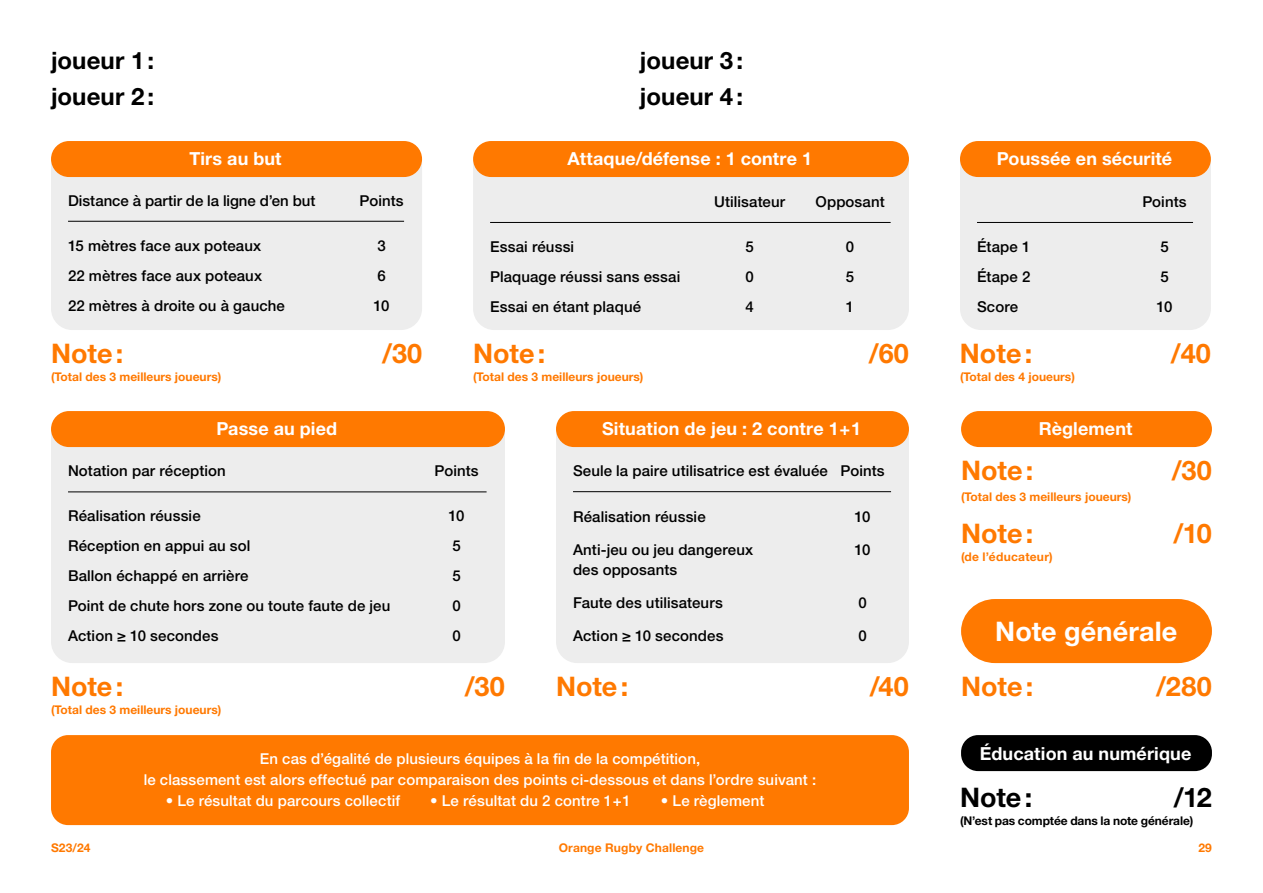
<style>
.page{position:relative;width:1263px;height:893px;background:#fff}
.page>*{position:absolute;margin:0;border:0;box-sizing:border-box;transform-origin:0 0}
.t1{font:700 27px "Helvetica Neue LT Pro";color:#ff7900}
.t2{font:700 27px "Helvetica Neue LT Pro";letter-spacing:.005em;color:#fff}
.t3{font:700 27px "Helvetica Neue LT Pro";color:#000}
.t4{font:700 24px/36px "Helvetica Neue LT Pro";letter-spacing:.005em;color:#000}
.t5{font:700 18px "Helvetica Neue LT Pro";letter-spacing:.005em;color:#fff}
.t6{font:500 15px "Helvetica Neue LT Pro";letter-spacing:.005em;color:#000}
.t7{font:500 15px/21px "Helvetica Neue LT Pro";letter-spacing:.005em;color:#fff;text-align:center}
.t8{font:700 12px "Helvetica Neue LT Pro";color:#ff7900}
.t9{font:700 12px "Helvetica Neue LT Pro";letter-spacing:-.005em;color:#000}
.t10{font:700 12px "Helvetica Neue LT Pro";letter-spacing:.025em;color:#ff7900}
</style>
<div class="page">
<div style="left:51px;top:163px;width:371px;height:167px;background:#ededed"></div>
<hr style="left:68px;top:221px;width:336px;height:1px;background:#000">
<div style="left:960px;top:163px;width:251px;height:167px;background:#ededed"></div>
<hr style="left:977px;top:222px;width:216px;height:1px;background:#000">
<div style="left:473px;top:163px;width:436px;height:167px;background:#ededed"></div>
<hr style="left:490px;top:222px;width:401px;height:1px;background:#000">
<div style="left:51px;top:141px;width:371px;height:36px;background:#ff7900;border-radius:18px"></div>
<div style="left:960px;top:141px;width:251px;height:36px;background:#ff7900;border-radius:18px"></div>
<div style="left:473px;top:141px;width:436px;height:36px;background:#ff7900;border-radius:18px"></div>
<div style="left:556px;top:433px;width:353px;height:230px;background:#ededed"></div>
<hr style="left:573px;top:491px;width:318px;height:1px;background:#000">
<div style="left:556px;top:411px;width:353px;height:36px;background:#ff7900;border-radius:18px"></div>
<div style="left:51px;top:433px;width:454px;height:230px;background:#ededed"></div>
<hr style="left:68px;top:491px;width:419px;height:1px;background:#000">
<div style="left:51px;top:411px;width:454px;height:36px;background:#ff7900;border-radius:18px"></div>
<div style="left:961px;top:411px;width:251px;height:36px;background:#ff7900;border-radius:18px"></div>
<div style="left:961px;top:599px;width:251px;height:64px;background:#ff7900"></div>
<div style="left:51px;top:735px;width:858px;height:90px;background:#ff7900;border-radius:17px"></div>
<div style="left:961px;top:735px;width:251px;height:36px;background:#000;border-radius:17px"></div>
<h2 class="t4" style="left:51px;top:42px;width:105px">joueur 1: joueur 2:</h2>
<h2 class="t4" style="left:640px;top:42px;width:105px">joueur 3: joueur 4:</h2>
<p class="t5" style="left:189px;top:148px;width:94px">Tirs au but</p>
<p class="t5" style="left:568px;top:148px;width:246px">Attaque/défense : 1 contre 1</p>
<p class="t5" style="left:997px;top:148px;width:177px">Poussée en sécurité</p>
<p class="t6" style="left:68px;top:191px;width:249px">Distance à partir de la ligne d’en but</p>
<p class="t6" style="left:359px;top:191px;width:46px">Points</p>
<p class="t6" style="left:68px;top:236px;width:195px">15 mètres face aux poteaux</p>
<p class="t6" style="left:377px;top:236px;width:10px">3</p>
<p class="t6" style="left:68px;top:266px;width:196px">22 mètres face aux poteaux</p>
<p class="t6" style="left:377px;top:266px;width:10px">6</p>
<p class="t6" style="left:68px;top:296px;width:218px">22 mètres à droite ou à gauche</p>
<p class="t6" style="left:374px;top:296px;width:17px">10</p>
<p class="t6" style="left:714px;top:192px;width:72px">Utilisateur</p>
<p class="t6" style="left:815px;top:192px;width:71px">Opposant</p>
<p class="t6" style="left:490px;top:237px;width:86px">Essai réussi</p>
<p class="t6" style="left:745px;top:237px;width:10px">5</p>
<p class="t6" style="left:846px;top:237px;width:10px">0</p>
<p class="t6" style="left:490px;top:267px;width:192px">Plaquage réussi sans essai</p>
<p class="t6" style="left:745px;top:267px;width:10px">0</p>
<p class="t6" style="left:846px;top:267px;width:10px">5</p>
<p class="t6" style="left:490px;top:297px;width:152px">Essai en étant plaqué</p>
<p class="t6" style="left:745px;top:297px;width:10px">4</p>
<p class="t6" style="left:846px;top:297px;width:10px">1</p>
<p class="t6" style="left:1142px;top:192px;width:46px">Points</p>
<p class="t6" style="left:977px;top:237px;width:55px">Étape 1</p>
<p class="t6" style="left:1160px;top:237px;width:10px">5</p>
<p class="t6" style="left:977px;top:267px;width:55px">Étape 2</p>
<p class="t6" style="left:1160px;top:267px;width:10px">5</p>
<p class="t6" style="left:977px;top:297px;width:43px">Score</p>
<p class="t6" style="left:1156px;top:297px;width:17px">10</p>
<h1 class="t1" style="left:51px;top:336px;width:74px">Note:</h1>
<h1 class="t1" style="left:382px;top:336px;width:42px">/30</h1>
<p class="t8" style="left:51px;top:369px;width:172px">(Total des 3 meilleurs joueurs)</p>
<h1 class="t1" style="left:473px;top:336px;width:74px">Note:</h1>
<h1 class="t1" style="left:869px;top:336px;width:42px">/60</h1>
<p class="t8" style="left:473px;top:369px;width:172px">(Total des 3 meilleurs joueurs)</p>
<h1 class="t1" style="left:960px;top:336px;width:74px">Note:</h1>
<h1 class="t1" style="left:1171px;top:336px;width:42px">/40</h1>
<p class="t8" style="left:960px;top:369px;width:116px">(Total des 4 joueurs)</p>
<p class="t5" style="left:216px;top:418px;width:122px">Passe au pied</p>
<p class="t5" style="left:602px;top:418px;width:260px">Situation de jeu : 2 contre 1+1</p>
<p class="t5" style="left:1039px;top:418px;width:95px">Règlement</p>
<p class="t6" style="left:68px;top:462px;width:159px">Notation par réception</p>
<p class="t6" style="left:434px;top:462px;width:46px">Points</p>
<p class="t6" style="left:68px;top:507px;width:134px">Réalisation réussie</p>
<p class="t6" style="left:449px;top:507px;width:17px">10</p>
<p class="t6" style="left:68px;top:537px;width:184px">Réception en appui au sol</p>
<p class="t6" style="left:452px;top:537px;width:10px">5</p>
<p class="t6" style="left:68px;top:567px;width:182px">Ballon échappé en arrière</p>
<p class="t6" style="left:452px;top:567px;width:10px">5</p>
<p class="t6" style="left:68px;top:597px;width:324px">Point de chute hors zone ou toute faute de jeu</p>
<p class="t6" style="left:452px;top:597px;width:10px">0</p>
<p class="t6" style="left:68px;top:627px;width:152px">Action ≥ 10 secondes</p>
<p class="t6" style="left:452px;top:627px;width:10px">0</p>
<h1 class="t1" style="left:51px;top:669px;width:74px">Note:</h1>
<h1 class="t1" style="left:465px;top:669px;width:42px">/30</h1>
<p class="t8" style="left:51px;top:702px;width:172px">(Total des 3 meilleurs joueurs)</p>
<p class="t6" style="left:573px;top:462px;width:313px">Seule la paire utilisatrice est évaluée Points</p>
<p class="t6" style="left:573px;top:508px;width:134px">Réalisation réussie</p>
<p class="t6" style="left:854px;top:508px;width:17px">10</p>
<p class="t6" style="left:573px;top:541px;width:182px">Anti-jeu ou jeu dangereux</p>
<p class="t6" style="left:854px;top:541px;width:17px">10</p>
<p class="t6" style="left:573px;top:561px;width:106px">des opposants</p>
<p class="t6" style="left:573px;top:594px;width:151px">Faute des utilisateurs</p>
<p class="t6" style="left:858px;top:594px;width:10px">0</p>
<p class="t6" style="left:573px;top:627px;width:152px">Action ≥ 10 secondes</p>
<p class="t6" style="left:858px;top:627px;width:10px">0</p>
<h1 class="t1" style="left:556px;top:669px;width:74px">Note:</h1>
<h1 class="t1" style="left:870px;top:669px;width:41px">/40</h1>
<h1 class="t1" style="left:961px;top:453px;width:74px">Note:</h1>
<h1 class="t1" style="left:1172px;top:453px;width:42px">/30</h1>
<p class="t8" style="left:961px;top:489px;width:172px">(Total des 3 meilleurs joueurs)</p>
<h1 class="t1" style="left:961px;top:516px;width:74px">Note:</h1>
<h1 class="t1" style="left:1173px;top:516px;width:40px">/10</h1>
<p class="t10" style="left:961px;top:549px;width:93px">(de l’éducateur)</p>
<h1 class="t2" style="left:995px;top:614px;width:184px">Note générale</h1>
<h1 class="t1" style="left:961px;top:669px;width:74px">Note:</h1>
<h1 class="t1" style="left:1156px;top:669px;width:57px">/280</h1>
<p class="t7" style="left:144px;top:748px;width:674px">En cas d’égalité de plusieurs équipes à la fin de la compétition,<br>le classement est alors effectué par comparaison des points ci-dessous et dans l’ordre suivant :</p>
<p class="t7" style="left:166px;top:790px;width:236px">• Le résultat du parcours collectif</p>
<p class="t7" style="left:430px;top:790px;width:202px">• Le résultat du 2 contre 1+1</p>
<p class="t7" style="left:661px;top:790px;width:105px">• Le règlement</p>
<p class="t5" style="left:980px;top:742px;width:213px">Éducation au numérique</p>
<h1 class="t3" style="left:960px;top:780px;width:74px">Note:</h1>
<h1 class="t3" style="left:1174px;top:780px;width:40px">/12</h1>
<p class="t9" style="left:960px;top:813px;width:235px">(N’est pas comptée dans la note générale)</p>
<p class="t8" style="left:51px;top:840px;width:41px">S23/24</p>
<p class="t8" style="left:559px;top:840px;width:147px">Orange Rugby Challenge</p>
<p class="t8" style="left:1198px;top:840px;width:15px">29</p>
</div>
